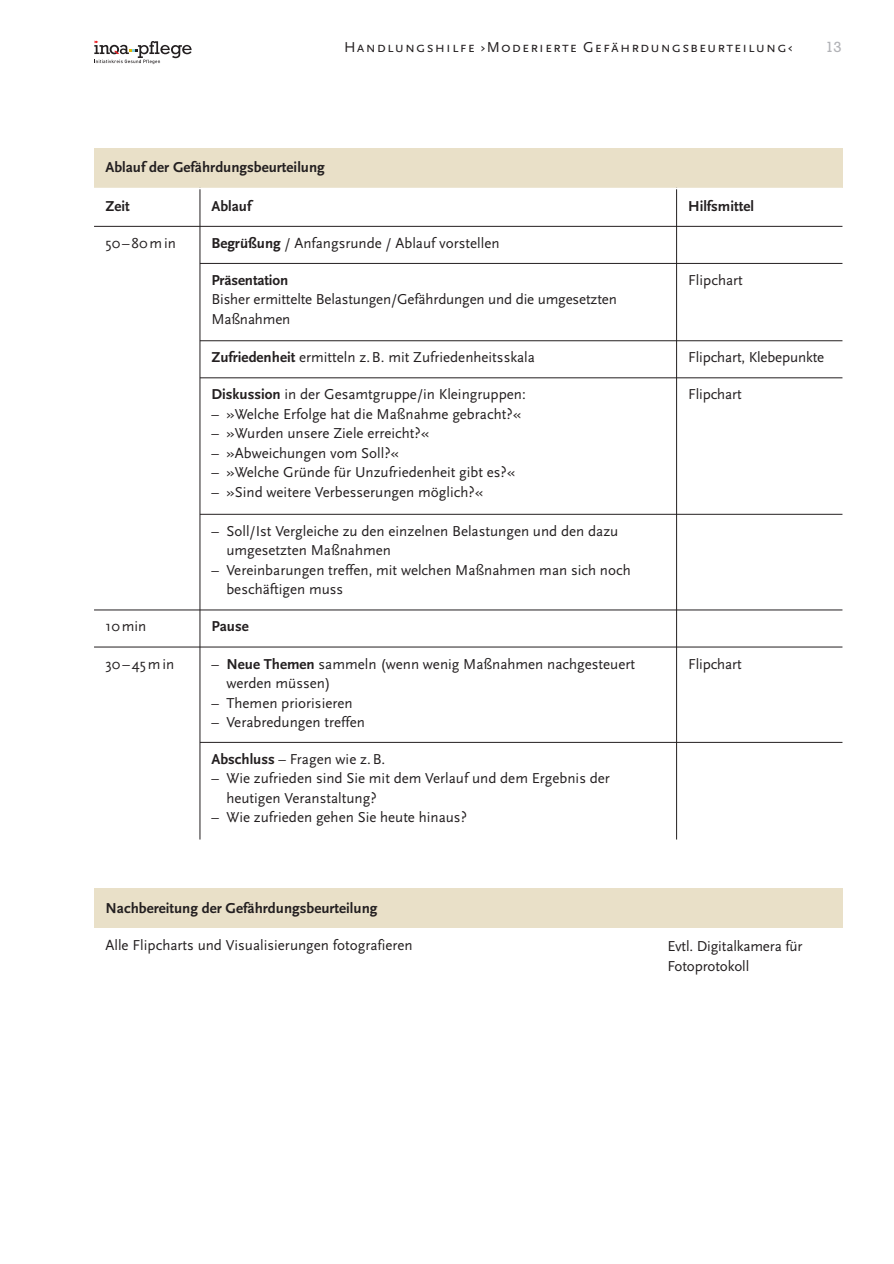
<style>
.page{position:relative;width:894px;height:1264px;background:#fff}
.page>*{position:absolute;margin:0;border:0;box-sizing:border-box;transform-origin:0 0}
.t1{font:15px/19.5px "Scala Sans Pro";color:#231f20}
.t2{font:700 15px "Scala Sans Pro";color:#231f20}
.t3{font:15px "Scala Sans Caps";letter-spacing:.075em;color:#231f20}
.t4{font:15px "Rockwell";color:#b2b3b7}
.s1{font-weight:700}
</style>
<div class="page">
<svg style="left:94px;top:41px;width:98px;height:23px"></svg>
<div style="left:94px;top:148px;width:748px;height:41px;background:#e9e0c8"></div>
<hr style="left:200px;top:188px;width:1px;height:651px;background:#231f20">
<hr style="left:676px;top:188px;width:1px;height:651px;background:#231f20">
<hr style="left:94px;top:188px;width:748px;height:1px;background:#fff">
<hr style="left:94px;top:226px;width:748px;height:1px;background:#231f20">
<hr style="left:200px;top:263px;width:642px;height:1px;background:#231f20">
<hr style="left:200px;top:340px;width:642px;height:1px;background:#231f20">
<hr style="left:200px;top:378px;width:642px;height:1px;background:#231f20">
<hr style="left:200px;top:514px;width:642px;height:1px;background:#231f20">
<hr style="left:94px;top:610px;width:748px;height:1px;background:#231f20">
<hr style="left:94px;top:647px;width:748px;height:1px;background:#231f20">
<hr style="left:200px;top:742px;width:642px;height:1px;background:#231f20">
<div style="left:94px;top:889px;width:748px;height:39px;background:#e9e0c8"></div>
<p class="t3" style="left:344px;top:38px;width:450px">Handlungshilfe ›Moderierte Gefährdungsbeurteilung‹</p>
<p class="t4" style="left:825px;top:41px;width:18px">13</p>
<p class="t2" style="left:106px;top:161px;width:221px">Ablauf der Gefährdungsbeurteilung</p>
<p class="t2" style="left:106px;top:200px;width:26px">Zeit</p>
<p class="t2" style="left:211px;top:200px;width:41px">Ablauf</p>
<p class="t2" style="left:688px;top:200px;width:67px">Hilfsmittel</p>
<p class="t1" style="left:106px;top:235px;width:72px">50 – 80 m in</p>
<p class="t1" style="left:211px;top:235px;width:290px"><span class="s1">Begrüßung</span> / Anfangsrunde / Ablauf vorstellen</p>
<p class="t2" style="left:211px;top:274px;width:78px">Präsentation</p>
<p class="t1" style="left:211px;top:291px;width:407px">Bisher ermittelte Belastungen/Gefährdungen und die umgesetzten<br>Maßnahmen</p>
<p class="t1" style="left:688px;top:272px;width:56px">Flipchart</p>
<p class="t1" style="left:211px;top:349px;width:325px"><span class="s1">Zufriedenheit</span> ermitteln z. B. mit Zufriedenheitsskala</p>
<p class="t1" style="left:688px;top:349px;width:138px">Flipchart, Klebepunkte</p>
<p class="t1" style="left:211px;top:386px;width:316px"><span class="s1">Diskussion</span> in der Gesamtgruppe/in Kleingruppen:</p>
<p class="t1" style="left:211px;top:405px;width:311px">– »Welche Erfolge hat die Maßnahme gebracht?«</p>
<p class="t1" style="left:211px;top:425px;width:219px">– »Wurden unsere Ziele erreicht?«</p>
<p class="t1" style="left:211px;top:444px;width:189px">– »Abweichungen vom Soll?«</p>
<p class="t1" style="left:211px;top:464px;width:305px">– »Welche Gründe für Unzufriedenheit gibt es?«</p>
<p class="t1" style="left:211px;top:483px;width:273px">– »Sind weitere Verbesserungen möglich?«</p>
<p class="t1" style="left:688px;top:386px;width:55px">Flipchart</p>
<p class="t1" style="left:226px;top:522px;width:393px;text-indent:-15px">– Soll/Ist Vergleiche zu den einzelnen Belastungen und den dazu umgesetzten Maßnahmen</p>
<p class="t1" style="left:226px;top:561px;width:406px;text-indent:-15px">– Vereinbarungen treffen, mit welchen Maßnahmen man sich noch beschäftigen muss</p>
<p class="t1" style="left:106px;top:618px;width:42px">10 min</p>
<p class="t2" style="left:211px;top:620px;width:39px">Pause</p>
<p class="t1" style="left:106px;top:655px;width:70px">30 – 45 m in</p>
<p class="t1" style="left:226px;top:655px;width:410px;text-indent:-15px">– <span class="s1">Neue Themen</span> sammeln (wenn wenig Maßnahmen nachgesteuert werden müssen)</p>
<p class="t1" style="left:211px;top:694px;width:143px">– Themen priorisieren</p>
<p class="t1" style="left:211px;top:714px;width:155px">– Verabredungen treffen</p>
<p class="t1" style="left:211px;top:750px;width:175px"><span class="s1">Abschluss</span> – Fragen wie z. B.</p>
<p class="t1" style="left:226px;top:770px;width:385px;text-indent:-15px">– Wie zufrieden sind Sie mit dem Verlauf und dem Ergebnis der heutigen Veranstaltung?</p>
<p class="t1" style="left:211px;top:809px;width:257px">– Wie zufrieden gehen Sie heute hinaus?</p>
<p class="t1" style="left:688px;top:655px;width:55px">Flipchart</p>
<p class="t2" style="left:106px;top:902px;width:273px">Nachbereitung der Gefährdungsbeurteilung</p>
<p class="t1" style="left:106px;top:936px;width:309px">Alle Flipcharts und Visualisierungen fotografieren</p>
<p class="t1" style="left:667px;top:938px;width:136px">Evtl. Digitalkamera für<br>Fotoprotokoll</p>
</div>
